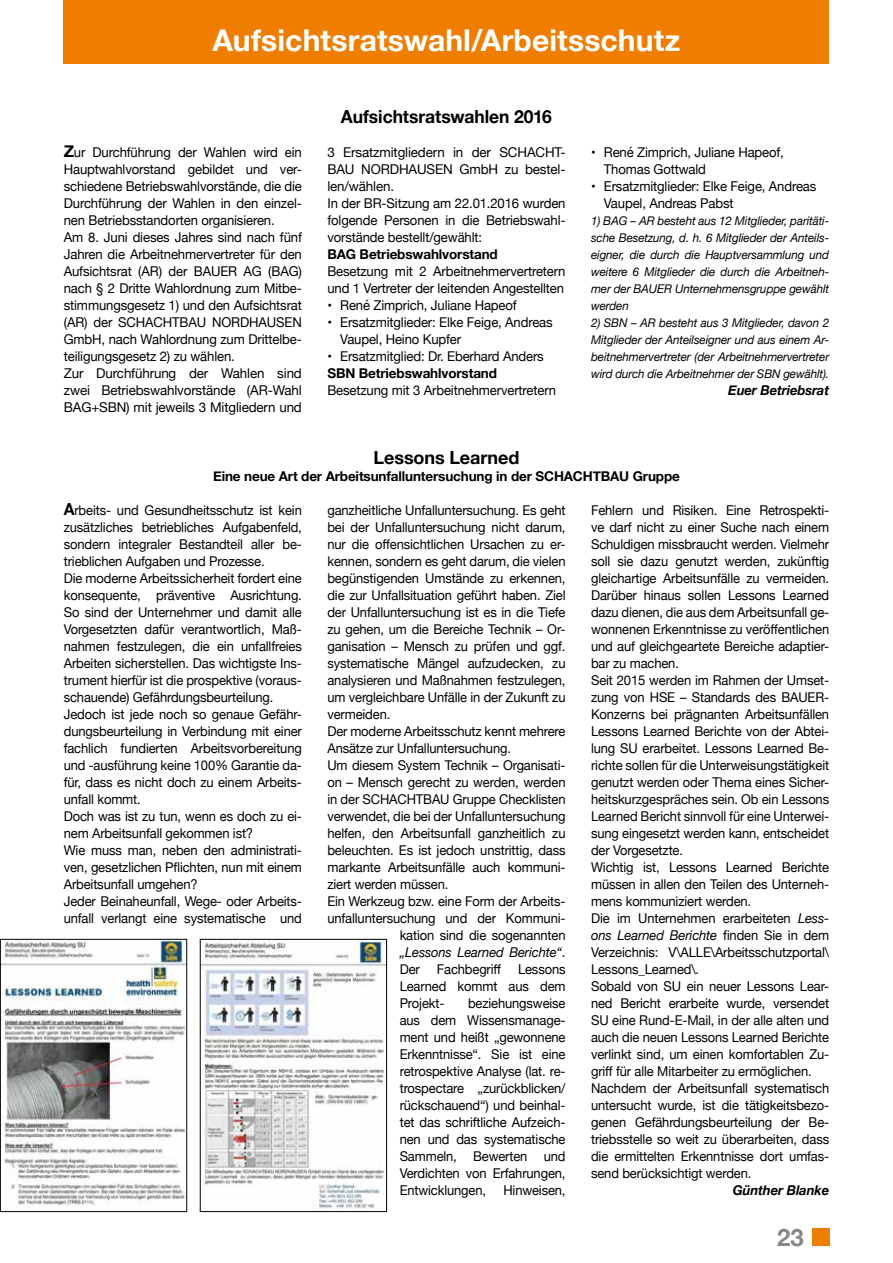
<style>
.page{position:relative;width:893px;height:1263px;background:#fff}
.page>*{position:absolute;margin:0;border:0;box-sizing:border-box;transform-origin:0 0}
.t1{font:700 30px "Helvetica Neue";letter-spacing:.005em;color:#fff}
.t2{font:700 24px "Helvetica Neue";color:#878787}
.t3{font:700 18px "Helvetica Neue";letter-spacing:-.005em;color:#000}
.t4{font:13.5px/17px "Helvetica Neue";letter-spacing:-.01em;color:#000;scale:.96 1}
.t5{font:13.5px/17px "Helvetica Neue";letter-spacing:-.01em;color:#000}
.t6{font:700 13.5px "Helvetica Neue";letter-spacing:-.01em;color:#000}
.t7{font:italic 700 13.5px "Helvetica Neue";letter-spacing:-.01em;color:#000}
.t8{font:italic 13.5px "Helvetica Neue";letter-spacing:-.01em;color:#000;scale:.96 1}
.t9{font:italic 12px/17px "Helvetica Neue";letter-spacing:-.01em;color:#000;text-align:justify}
.s1{font-weight:700;font-size:16.5px}
.s2{font-style:normal}
.s3{font-style:italic}
</style>
<div class="page">
<div style="left:812px;top:1229px;width:17px;height:17px;background:#ef7d00"></div>
<div style="left:64px;top:0;width:765px;height:64px;background:#ef7d00"></div>
<img style="left:2px;top:941px;width:183px;height:266px">
<div style="left:0;top:939px;width:187px;height:273px;border:1px solid #000"></div>
<img style="left:202px;top:941px;width:183px;height:269px">
<div style="left:200px;top:939px;width:187px;height:273px;border:1px solid #000"></div>
<h1 class="t1" style="left:213px;top:16px;width:469px">Aufsichtsratswahl/Arbeitsschutz</h1>
<h3 class="t3" style="left:341px;top:103px;width:212px">Aufsichtsratswahlen 2016</h3>
<p class="t5" style="left:64px;top:145px;width:240px"><span class="s1">Z</span>ur Durchführung der Wahlen wird ein Hauptwahlvorstand gebildet und ver&shy;schiedene Betriebswahlvorstände, die die Durchführung der Wahlen in den einzel&shy;nen Betriebsstandorten organisieren.<br>Am 8. Juni dieses Jahres sind nach fünf Jahren die Arbeitnehmervertreter für den Aufsichtsrat (AR) der BAUER AG (BAG) nach § 2 Dritte Wahlordnung zum Mitbe&shy;stimmungsgesetz 1) und den Aufsichtsrat (AR) der SCHACHTBAU NORDHAUSEN GmbH, nach Wahlordnung zum Drittelbe&shy;teiligungsgesetz 2) zu wählen.<br>Zur Durchführung der Wahlen sind zwei Betriebswahlvorstände (AR-Wahl BAG+SBN) mit jeweils 3 Mitgliedern und</p>
<p class="t5" style="left:327px;top:145px;width:240px">3 Ersatzmitgliedern in der SCHACHT-<br>BAU NORDHAUSEN GmbH zu bestel&shy;len/wählen.<br>In der BR-Sitzung am 22.01.2016 wurden folgende Personen in die Betriebswahl&shy;vorstände bestellt/gewählt:</p>
<p class="t6" style="left:327px;top:244px;width:172px">BAG Betriebswahlvorstand</p>
<p class="t5" style="left:327px;top:264px;width:240px">Besetzung mit 2 Arbeitnehmervertretern und 1 Vertreter der leitenden Angestellten</p>
<p class="t5" style="left:327px;top:298px;width:191px">• René Zimprich, Juliane Hapeof</p>
<p class="t5" style="left:340px;top:315px;width:214px;text-indent:-13px">• Ersatzmitglieder: Elke Feige, Andreas<br>Vaupel, Heino Kupfer</p>
<p class="t5" style="left:327px;top:349px;width:218px">• Ersatzmitglied: Dr. Eberhard Anders</p>
<p class="t6" style="left:327px;top:363px;width:171px">SBN Betriebswahlvorstand</p>
<p class="t5" style="left:327px;top:383px;width:230px">Besetzung mit 3 Arbeitnehmervertretern</p>
<p class="t5" style="left:604px;top:145px;width:182px;text-indent:-13px">• René Zimprich, Juliane Hapeof,<br>Thomas Gottwald</p>
<p class="t5" style="left:604px;top:179px;width:214px;text-indent:-13px">• Ersatzmitglieder: Elke Feige, Andreas<br>Vaupel, Andreas Pabst</p>
<p class="t9" style="left:591px;top:213px;width:240px">1) BAG – AR besteht aus 12 Mitglieder, paritäti&shy;sche Besetzung, d. h. 6 Mitglieder der Anteils&shy;eigner, die durch die Hauptversammlung und weitere 6 Mitglieder die durch die Arbeitneh&shy;mer der BAUER Unternehmensgruppe gewählt werden</p>
<p class="t9" style="left:591px;top:315px;width:240px">2) SBN – AR besteht aus 3 Mitglieder, davon 2<br>Mitglieder der Anteilseigner und aus einem Ar&shy;beitnehmervertreter (der Arbeitnehmervertreter wird durch die Arbeitnehmer der SBN gewählt).</p>
<p class="t7" style="left:728px;top:380px;width:103px">Euer Betriebsrat</p>
<h3 class="t3" style="left:374px;top:443px;width:147px">Lessons Learned</h3>
<p class="t6" style="left:213px;top:465px;width:468px">Eine neue Art der Arbeitsunfalluntersuchung in der SCHACHTBAU Gruppe</p>
<p class="t4" style="left:64px;top:502px;width:250px"><span class="s1">A</span>rbeits- und Gesundheitsschutz ist kein zusätzliches betriebliches Aufgabenfeld, sondern integraler Bestandteil aller be&shy;trieblichen Aufgaben und Prozesse.<br>Die moderne Arbeitssicherheit fordert eine konsequente, präventive Ausrichtung.<br>So sind der Unternehmer und damit alle Vorgesetzten dafür verantwortlich, Maß&shy;nahmen festzulegen, die ein unfallfreies Arbeiten sicherstellen. Das wichtigste Ins&shy;trument hierfür ist die prospektive (voraus&shy;schauende) Gefährdungsbeurteilung.<br>Jedoch ist jede noch so genaue Gefähr&shy;dungsbeurteilung in Verbindung mit einer fachlich fundierten Arbeitsvorbereitung und -ausführung keine 100% Garantie da&shy;für, dass es nicht doch zu einem Arbeits&shy;unfall kommt.<br>Doch was ist zu tun, wenn es doch zu ei&shy;nem Arbeitsunfall gekommen ist?<br>Wie muss man, neben den administrati&shy;ven, gesetzlichen Pflichten, nun mit einem Arbeitsunfall umgehen?<br>Jeder Beinaheunfall, Wege- oder Arbeits&shy;unfall verlangt eine systematische und</p>
<p class="t4" style="left:327px;top:502px;width:250px">ganzheitliche Unfalluntersuchung. Es geht</p>
<p class="t4" style="left:327px;top:519px;width:250px">bei der Unfalluntersuchung nicht darum,</p>
<p class="t4" style="left:327px;top:536px;width:250px">nur die offensichtlichen Ursachen zu er-</p>
<p class="t4" style="left:327px;top:553px;width:250px">kennen, sondern es geht darum, die vielen</p>
<p class="t4" style="left:327px;top:570px;width:250px">begünstigenden Umstände zu erkennen,</p>
<p class="t4" style="left:327px;top:587px;width:250px">die zur Unfallsituation geführt haben. Ziel</p>
<p class="t4" style="left:327px;top:604px;width:250px">der Unfalluntersuchung ist es in die Tiefe</p>
<p class="t4" style="left:327px;top:621px;width:250px">zu gehen, um die Bereiche Technik – Or-</p>
<p class="t4" style="left:327px;top:638px;width:250px">ganisation – Mensch zu prüfen und ggf.</p>
<p class="t4" style="left:327px;top:655px;width:250px">systematische Mängel aufzudecken, zu</p>
<p class="t4" style="left:327px;top:672px;width:250px">analysieren und Maßnahmen festzulegen,</p>
<p class="t4" style="left:327px;top:689px;width:250px">um vergleichbare Unfälle in der Zukunft zu</p>
<p class="t4" style="left:327px;top:706px;width:67px">vermeiden.</p>
<p class="t4" style="left:327px;top:723px;width:250px">Der moderne Arbeitsschutz kennt mehrere</p>
<p class="t4" style="left:327px;top:740px;width:193px">Ansätze zur Unfalluntersuchung.</p>
<p class="t4" style="left:327px;top:757px;width:250px">Um diesem System Technik – Organisati-</p>
<p class="t4" style="left:327px;top:774px;width:250px">on – Mensch gerecht zu werden, werden</p>
<p class="t4" style="left:327px;top:791px;width:250px">in der SCHACHTBAU Gruppe Checklisten</p>
<p class="t4" style="left:327px;top:808px;width:250px">verwendet, die bei der Unfalluntersuchung</p>
<p class="t4" style="left:327px;top:825px;width:250px">helfen, den Arbeitsunfall ganzheitlich zu</p>
<p class="t4" style="left:327px;top:842px;width:250px">beleuchten. Es ist jedoch unstrittig, dass</p>
<p class="t4" style="left:327px;top:859px;width:250px">markante Arbeitsunfälle auch kommuni-</p>
<p class="t4" style="left:327px;top:876px;width:127px">ziert werden müssen.</p>
<p class="t4" style="left:327px;top:893px;width:250px">Ein Werkzeug bzw. eine Form der Arbeits-</p>
<p class="t4" style="left:327px;top:910px;width:250px">unfalluntersuchung und der Kommuni-</p>
<p class="t4" style="left:400px;top:927px;width:174px">kation sind die sogenannten</p>
<p class="t8" style="left:400px;top:942px;width:174px">„Lessons Learned Berichte“<span class="s2">.</span></p>
<p class="t4" style="left:400px;top:961px;width:22px">Der</p>
<p class="t4" style="left:437px;top:961px;width:68px">Fachbegriff</p>
<p class="t4" style="left:400px;top:961px;width:174px;text-align:justify;text-indent:118px">Lessons Learned kommt aus dem Projekt-</p>
<p class="t4" style="left:400px;top:995px;width:174px;text-align:justify;text-indent:68px">beziehungsweise aus dem Wissensmanage&shy;ment und heißt „gewonnene Erkenntnisse“. Sie ist eine retrospektive Analyse (lat. re&shy;trospectare „zurückblicken/ rückschauend“) und beinhal&shy;tet das schriftliche Aufzeich&shy;nen und das systematische Sammeln, Bewerten und Verdichten von Erfahrungen, Entwicklungen,</p>
<p class="t4" style="left:503px;top:1182px;width:66px">Hinweisen,</p>
<p class="t4" style="left:591px;top:502px;width:250px">Fehlern und Risiken. Eine Retrospekti&shy;ve darf nicht zu einer Suche nach einem Schuldigen missbraucht werden. Vielmehr soll sie dazu genutzt werden, zukünftig gleichartige Arbeitsunfälle zu vermeiden.<br>Darüber hinaus sollen Lessons Learned dazu dienen, die aus dem Arbeitsunfall ge&shy;wonnenen Erkenntnisse zu veröffentlichen und auf gleichgeartete Bereiche adaptier&shy;bar zu machen.<br>Seit 2015 werden im Rahmen der Umset&shy;zung von HSE – Standards des BAUER-Konzerns bei prägnanten Arbeitsunfällen Lessons Learned Berichte von der Abtei&shy;lung SU erarbeitet. Lessons Learned Be&shy;richte sollen für die Unterweisungstätigkeit genutzt werden oder Thema eines Sicher&shy;heitskurzgespräches sein. Ob ein Lessons Learned Bericht sinnvoll für eine Unterwei&shy;sung eingesetzt werden kann, entscheidet der Vorgesetzte.<br>Wichtig ist, Lessons Learned Berichte müssen in allen den Teilen des Unterneh&shy;mens kommuniziert werden.<br>Die im Unternehmen erarbeiteten <span class="s3">Less&shy;ons Learned Berichte</span> finden Sie in dem Verzeichnis: V\ALLE\Arbeitsschutzportal\ Lessons_Learned\.<br>Sobald von SU ein neuer Lessons Lear&shy;ned Bericht erarbeite wurde, versendet SU eine Rund-E-Mail, in der alle alten und auch die neuen Lessons Learned Berichte verlinkt sind, um einen komfortablen Zu&shy;griff für alle Mitarbeiter zu ermöglichen.<br>Nachdem der Arbeitsunfall systematisch untersucht wurde, ist die tätigkeitsbezo&shy;genen Gefährdungsbeurteilung der Be&shy;triebsstelle so weit zu überarbeiten, dass die ermittelten Erkenntnisse dort umfas&shy;send berücksichtigt werden.</p>
<p class="t7" style="left:733px;top:1179px;width:98px">Günther Blanke</p>
<h2 class="t2" style="left:777px;top:1218px;width:28px">23</h2>
</div>
